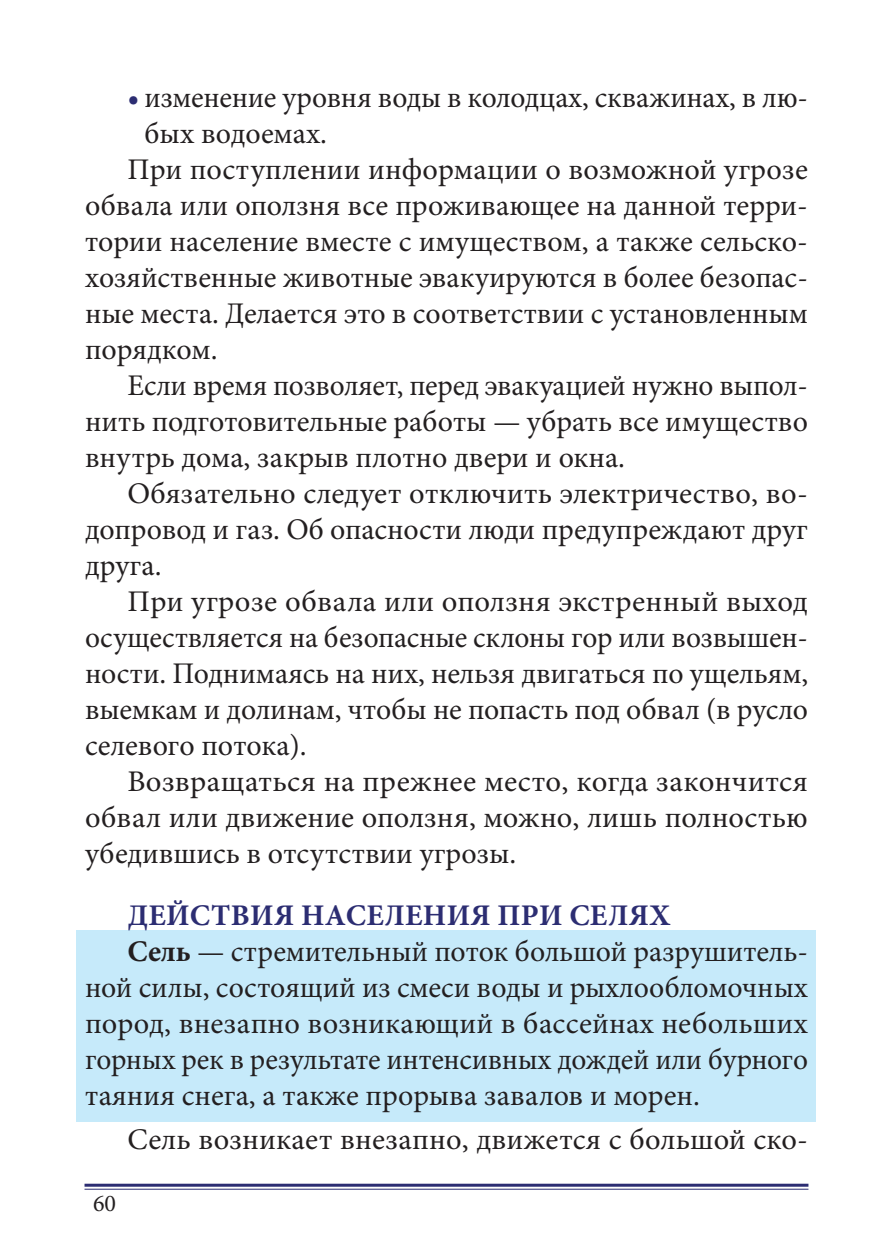
<style>
.page{position:relative;width:893px;height:1259px;background:#fff}
.page>*{position:absolute;margin:0;border:0;box-sizing:border-box;transform-origin:0 0}
.t1{font:30px "Minion Pro";color:#231f20}
.t2{font:700 30px "Minion Pro";letter-spacing:.01em;color:#2c2d72}
.t3{font:24px "Minion Pro";color:#231f20}
.s1{font-weight:700;color:#2c2d72}
.s2{font-weight:700}
</style>
<div class="page">
<hr style="left:85px;top:1183px;width:723px;height:3px;background:#2c2d72">
<hr style="left:85px;top:1188px;width:723px;height:1px;background:#2c2d72">
<div style="left:77px;top:930px;width:739px;height:191px;background:#c6eafa"></div>
<p class="t1" style="left:128px;top:82px;width:682px"><span class="s1">•</span> изменение уровня воды в колодцах, скважинах, в лю-</p>
<p class="t1" style="left:145px;top:118px;width:184px">бых водоемах.</p>
<p class="t1" style="left:128px;top:154px;width:682px">При поступлении информации о возможной угрозе</p>
<p class="t1" style="left:85px;top:190px;width:724px">обвала или оползня все проживающее на данной терри-</p>
<p class="t1" style="left:85px;top:226px;width:724px">тории население вместе с имуществом, а также сельско-</p>
<p class="t1" style="left:85px;top:262px;width:724px">хозяйственные животные эвакуируются в более безопас-</p>
<p class="t1" style="left:85px;top:298px;width:724px">ные места. Делается это в соответствии с установленным</p>
<p class="t1" style="left:85px;top:334px;width:134px">порядком.</p>
<p class="t1" style="left:128px;top:370px;width:682px">Если время позволяет, перед эвакуацией нужно выпол-</p>
<p class="t1" style="left:85px;top:406px;width:724px">нить подготовительные работы — убрать все имущество</p>
<p class="t1" style="left:85px;top:442px;width:541px">внутрь дома, закрыв плотно двери и окна.</p>
<p class="t1" style="left:128px;top:478px;width:682px">Обязательно следует отключить электричество, во-</p>
<p class="t1" style="left:85px;top:514px;width:724px">допровод и газ. Об опасности люди предупреждают друг</p>
<p class="t1" style="left:85px;top:550px;width:78px">друга.</p>
<p class="t1" style="left:128px;top:586px;width:682px">При угрозе обвала или оползня экстренный выход</p>
<p class="t1" style="left:85px;top:622px;width:724px">осуществляется на безопасные склоны гор или возвышен-</p>
<p class="t1" style="left:85px;top:658px;width:725px">ности. Поднимаясь на них, нельзя двигаться по ущельям,</p>
<p class="t1" style="left:85px;top:694px;width:724px">выемкам и долинам, чтобы не попасть под обвал (в русло</p>
<p class="t1" style="left:85px;top:730px;width:223px">селевого потока).</p>
<p class="t1" style="left:128px;top:766px;width:682px">Возвращаться на прежнее место, когда закончится</p>
<p class="t1" style="left:85px;top:802px;width:724px">обвал или движение оползня, можно, лишь полностью</p>
<p class="t1" style="left:85px;top:838px;width:433px">убедившись в отсутствии угрозы.</p>
<p class="t2" style="left:128px;top:899px;width:544px">ДЕЙСТВИЯ НАСЕЛЕНИЯ ПРИ СЕЛЯХ</p>
<p class="t1" style="left:128px;top:936px;width:682px"><span class="s2">Сель</span> — стремительный поток большой разрушитель-</p>
<p class="t1" style="left:85px;top:972px;width:724px">ной силы, состоящий из смеси воды и рыхлообломочных</p>
<p class="t1" style="left:85px;top:1008px;width:724px">пород, внезапно возникающий в бассейнах небольших</p>
<p class="t1" style="left:85px;top:1044px;width:724px">горных рек в результате интенсивных дождей или бурного</p>
<p class="t1" style="left:85px;top:1080px;width:616px">таяния снега, а также прорыва завалов и морен.</p>
<p class="t1" style="left:128px;top:1124px;width:682px">Сель возникает внезапно, движется с большой ско-</p>
<p class="t3" style="left:93px;top:1191px;width:25px">60</p>
</div>
